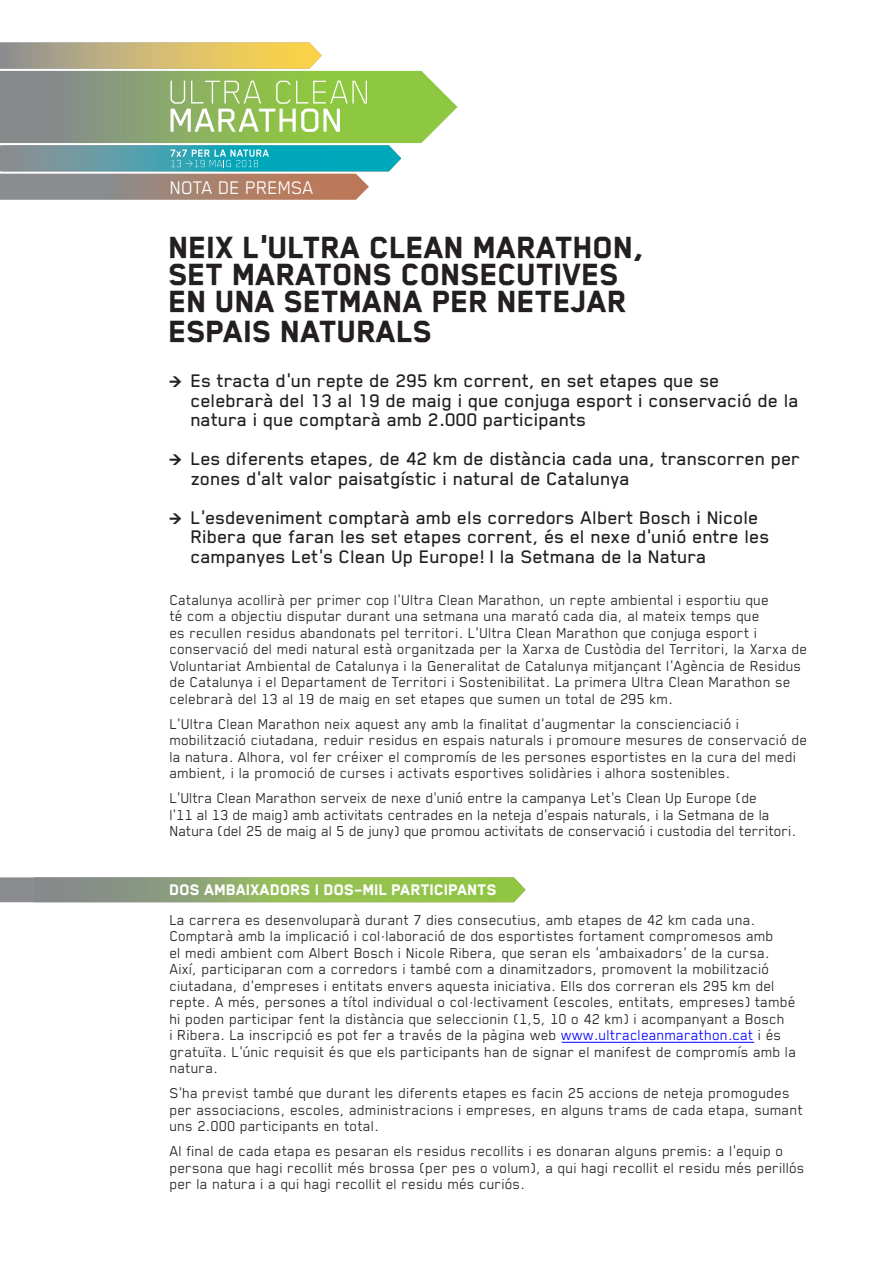
<style>
.page{position:relative;width:893px;height:1263px;background:#fff}
.page>*{position:absolute;margin:0;border:0;box-sizing:border-box;transform-origin:0 0}
.t1{font:800 36px/28px "Blender 05";color:#231f20}
.t2{font:500 21px/19.5px "Blender 03";color:#231f20}
.t3{font:21px "Blender 02";letter-spacing:-.01em;color:#fff}
.t4{font:800 18px "Blender 05";color:#fff}
.t5{font:16.5px/16.5px "Blender 02";color:#231f20}
.s1{font-family:"Blender 05";font-weight:800;font-size:18px}
.s2{color:#00f}
</style>
<div class="page">
<svg style="left:0;top:877px;width:526px;height:25px;background:#91ae69"></svg>
<hr style="left:562px;top:1042px;width:192px;height:1px;background:#00f">
<svg style="left:0;top:43px;width:458px;height:157px"></svg>
<p class="t3" style="left:171px;top:175px;width:146px">NOTA DE PREMSA</p>
<p class="t1" style="left:170px;top:232px;width:478px">NEIX L’ULTRA CLEAN MARATHON,<br>SET MARATONS CONSECUTIVES<br>EN UNA SETMANA PER NETEJAR<br>ESPAIS NATURALS</p>
<p class="t2" style="left:191px;top:370px;width:610px;text-indent:-21px"><span class="s1">&gt;</span> Es tracta d’un repte de 295 km corrent, en set etapes que se celebrarà del 13 al 19 de maig i que conjuga esport i conservació de la natura i que comptarà amb 2.000 participants</p>
<p class="t2" style="left:191px;top:448px;width:611px;text-indent:-21px"><span class="s1">&gt;</span> Les diferents etapes, de 42 km de distància cada una, transcorren per zones d’alt valor paisatgístic i natural de Catalunya</p>
<p class="t2" style="left:191px;top:506px;width:580px;text-indent:-21px"><span class="s1">&gt;</span> L’esdeveniment comptarà amb els corredors Albert Bosch i Nicole<br>Ribera que faran les set etapes corrent, és el nexe d’unió entre les campanyes Let’s Clean Up Europe! I la Setmana de la Natura</p>
<p class="t5" style="left:170px;top:591px;width:639px">Catalunya acollirà per primer cop l’Ultra Clean Marathon, un repte ambiental i esportiu que<br>té com a objectiu disputar durant una setmana una marató cada dia, al mateix temps que<br>es recullen residus abandonats pel territori. L’Ultra Clean Marathon que conjuga esport i conservació del medi natural està organitzada per la Xarxa de Custòdia del Territori, la Xarxa de Voluntariat Ambiental de Catalunya i la Generalitat de Catalunya mitjançant l’Agència de Residus de Catalunya i el Departament de Territori i Sostenibilitat. La primera Ultra Clean Marathon se celebrarà del 13 al 19 de maig en set etapes que sumen un total de 295 km.</p>
<p class="t5" style="left:170px;top:715px;width:639px">L’Ultra Clean Marathon neix aquest any amb la finalitat d’augmentar la conscienciació i mobilització ciutadana, reduir residus en espais naturals i promoure mesures de conservació de la natura. Alhora, vol fer créixer el compromís de les persones esportistes en la cura del medi ambient, i la promoció de curses i activats esportives solidàries i alhora sostenibles.</p>
<p class="t5" style="left:170px;top:789px;width:628px">L’Ultra Clean Marathon serveix de nexe d’unió entre la campanya Let’s Clean Up Europe (de<br>l’11 al 13 de maig) amb activitats centrades en la neteja d’espais naturals, i la Setmana de la<br>Natura (del 25 de maig al 5 de juny) que promou activitats de conservació i custodia del territori.</p>
<p class="t4" style="left:170px;top:880px;width:329px">DOS AMBAIXADORS I DOS-MIL PARTICIPANTS</p>
<p class="t5" style="left:170px;top:910px;width:628px">La carrera es desenvoluparà durant 7 dies consecutius, amb etapes de 42 km cada una.<br>Comptarà amb la implicació i col·laboració de dos esportistes fortament compromesos amb<br>el medi ambient com Albert Bosch i Nicole Ribera, que seran els ‘ambaixadors’ de la cursa.<br>Així, participaran com a corredors i també com a dinamitzadors, promovent la mobilització ciutadana, d’empreses i entitats envers aquesta iniciativa. Ells dos correran els 295 km del repte. A més, persones a títol individual o col·lectivament (escoles, entitats, empreses) també hi poden participar fent la distància que seleccionin (1,5, 10 o 42 km) i acompanyant a Bosch<br>i Ribera. La inscripció es pot fer a través de la pàgina web <span class="s2">www.ultracleanmarathon.cat</span> i és gratuïta. L’únic requisit és que els participants han de signar el manifest de compromís amb la natura.</p>
<p class="t5" style="left:170px;top:1084px;width:635px">S’ha previst també que durant les diferents etapes es facin 25 accions de neteja promogudes per associacions, escoles, administracions i empreses, en alguns trams de cada etapa, sumant uns 2.000 participants en total.</p>
<p class="t5" style="left:170px;top:1142px;width:637px">Al final de cada etapa es pesaran els residus recollits i es donaran alguns premis: a l’equip o persona que hagi recollit més brossa (per pes o volum), a qui hagi recollit el residu més perillós per la natura i a qui hagi recollit el residu més curiós.</p>
</div>
